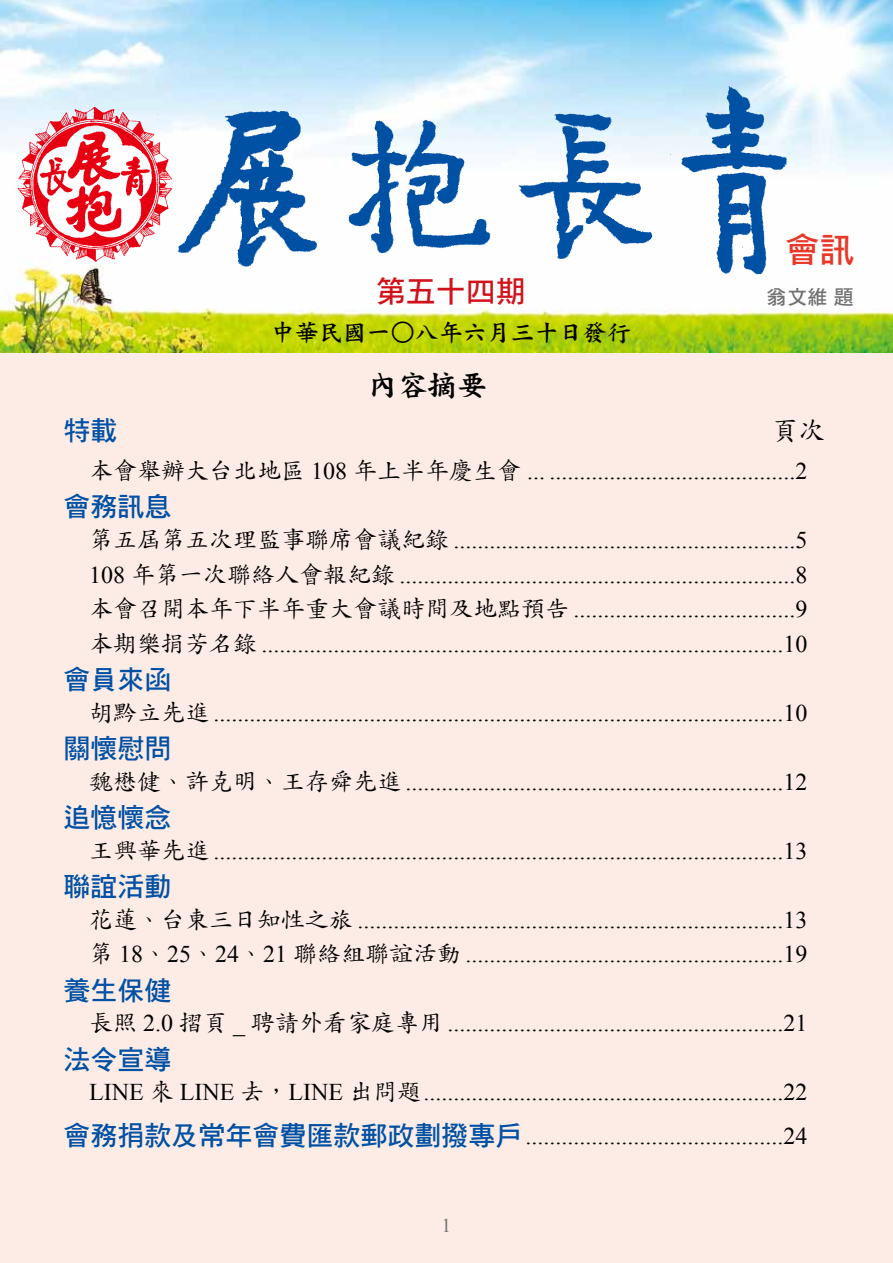
<style>
.page{position:relative;width:893px;height:1263px;background:#fff}
.page>*{position:absolute;margin:0;border:0;box-sizing:border-box;transform-origin:0 0}
.t1{font:34.65px "DF Hei Std W7";color:#e83828}
.t2{font:30px "DF Hei Std W7";color:#d0121b}
.t3{font:30px "DF Kai Shu Std W9";color:#000}
.t4{font:27px "DF Hei Std W7";color:#0050a4}
.t5{font:27px "DF Kai Shu Std W5";color:#000}
.t6{font:24px/34.5px "Times New Roman";color:#000;text-align:justify}
.t7{font:24px "DF Kai Shu Std W7";color:#000}
.t8{font:19.95px "DF Hei Std W7";color:#727171}
.t9{font:19.5px "Times New Roman";color:#727171}
.s1{font-family:"DF Kai Shu Std W5"}
.s2{font-family:"DF Hei Std W7";font-size:27px;color:#0050a4}
</style>
<div class="page">
<div style="left:0;top:353px;width:893px;height:910px;background:#fdece5"></div>
<img style="left:0;top:0;width:893px;height:353px">
<img style="left:13px;top:104px;width:161px;height:161px">
<img style="left:175px;top:83px;width:612px;height:206px">
<p class="t2" style="left:376px;top:275px;width:151px">第五十四期</p>
<p class="t7" style="left:271px;top:319px;width:361px">中華民國一○八年六月三十日發行</p>
<p class="t3" style="left:368px;top:369px;width:122px">內容摘要</p>
<h1 class="t1" style="left:785px;top:231px;width:71px">會訊</h1>
<p class="t8" style="left:767px;top:286px;width:89px">翁文維 題</p>
<p class="t4" style="left:64px;top:416px;width:55px">特載</p>
<p class="t5" style="left:772px;top:416px;width:55px">頁次</p>
<p class="t6" style="left:89px;top:454px;width:720px"><span class="s1">本會舉辦大台北地區</span> 108 <span class="s1">年上半年慶生會</span> ... .........................................2</p>
<p class="t4" style="left:64px;top:492px;width:109px">會務訊息</p>
<p class="t6" style="left:89px;top:523px;width:720px"><span class="s1">第五屆第五次理監事聯席會議紀錄</span> .........................................................5<br>108 <span class="s1">年第一次聯絡人會報紀錄</span> ..................................................................8<span class="s1">本會召開本年下半年重大會議時間及地點預告</span> .....................................9<span class="s1">本期樂捐芳名錄</span> .......................................................................................10</p>
<p class="t4" style="left:64px;top:665px;width:109px">會員來函</p>
<p class="t6" style="left:89px;top:695px;width:720px"><span class="s1">胡黔立先進</span> ...............................................................................................10</p>
<p class="t4" style="left:64px;top:734px;width:109px">關懷慰問</p>
<p class="t6" style="left:89px;top:764px;width:720px"><span class="s1">魏懋健、許克明、王存舜先進</span> ...............................................................12</p>
<p class="t4" style="left:64px;top:803px;width:109px">追憶懷念</p>
<p class="t6" style="left:89px;top:833px;width:720px"><span class="s1">王興華先進</span> ...............................................................................................13</p>
<p class="t4" style="left:64px;top:872px;width:109px">聯誼活動</p>
<p class="t6" style="left:89px;top:902px;width:720px"><span class="s1">花蓮、台東三日知性之旅</span> .......................................................................13<span class="s1">第</span> 18<span class="s1">、</span>25<span class="s1">、</span>24<span class="s1">、</span>21 <span class="s1">聯絡組聯誼活動</span> .....................................................19</p>
<p class="t4" style="left:64px;top:975px;width:109px">養生保健</p>
<p class="t6" style="left:89px;top:1006px;width:720px"><span class="s1">長照</span> 2.0 <span class="s1">摺頁</span> _ <span class="s1">聘請外看家庭專用</span> ........................................................21</p>
<p class="t4" style="left:64px;top:1044px;width:109px">法令宣導</p>
<p class="t6" style="left:64px;top:1070px;width:746px;line-height:43.5px;text-align:right">LINE <span class="s1">來</span> LINE <span class="s1">去，</span>LINE <span class="s1">出問題</span> ............................................................22<span class="s2">會務捐款及常年會費匯款郵政劃撥專戶</span> ...........................................24</p>
<p class="t9" style="left:441px;top:1213px;width:11px">1</p>
</div>
